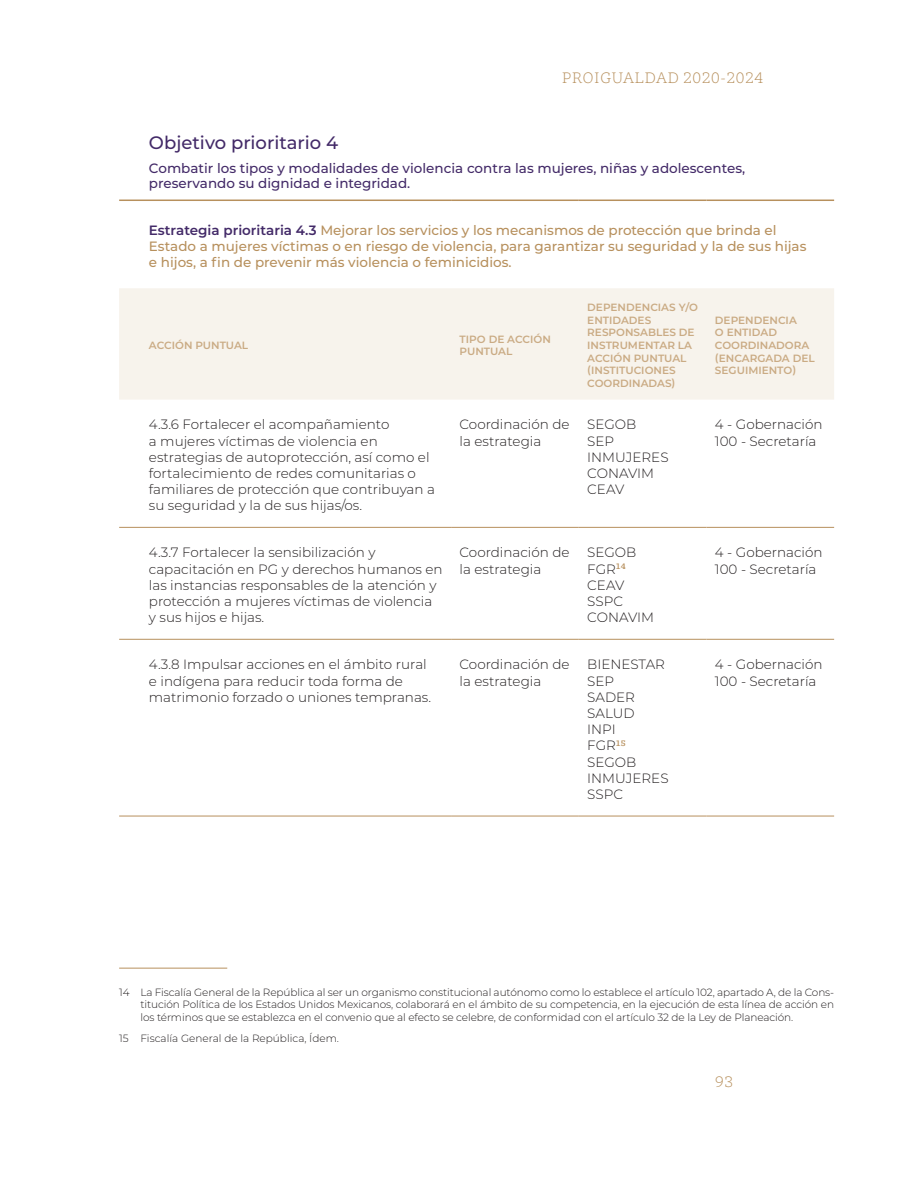
<style>
.page{position:relative;width:915px;height:1191px;background:#fff}
.page>*{position:absolute;margin:0;border:0;box-sizing:border-box;transform-origin:0 0}
.Objetivo_4{font:500 18px "Montserrat";color:#432a68}
.t1{font:300 15px "GMX";color:#b7905d}
.Cuerpo_Tabla{font:300 13.5px/16.2px "Montserrat";color:#231f20}
.Estrategia_Objetivo{font:500 13.5px/16.2px "Montserrat";color:#b7905d}
.Objetivo_4-2{font:500 13.5px/14.9px "Montserrat";color:#432a68}
.Nota_al_pie{font:300 10.5px/12.6px "Montserrat";letter-spacing:-.01em;color:#231f20;text-align:justify}
.Encabezado_Tabla{font:600 10.5px/12.6px "Montserrat";color:#caab84}
.s1{font-weight:600;color:#432a68}
</style>
<div class="page">
<div style="left:119px;top:288px;width:714px;height:111px;background:#f7f3ec"></div>
<hr style="left:119px;top:527px;width:332px;height:1px;background:#b7905d">
<hr style="left:451px;top:527px;width:127px;height:1px;background:#b7905d">
<hr style="left:578px;top:527px;width:128px;height:1px;background:#b7905d">
<hr style="left:706px;top:527px;width:127px;height:1px;background:#b7905d">
<hr style="left:119px;top:639px;width:332px;height:1px;background:#b7905d">
<hr style="left:451px;top:639px;width:127px;height:1px;background:#b7905d">
<hr style="left:578px;top:639px;width:128px;height:1px;background:#b7905d">
<hr style="left:706px;top:639px;width:127px;height:1px;background:#b7905d">
<hr style="left:451px;top:815px;width:127px;height:1px;background:#b7905d">
<hr style="left:578px;top:815px;width:128px;height:1px;background:#b7905d">
<hr style="left:706px;top:815px;width:127px;height:1px;background:#b7905d">
<hr style="left:119px;top:199px;width:332px;height:2px;background:#b7905d">
<hr style="left:451px;top:199px;width:127px;height:2px;background:#b7905d">
<hr style="left:578px;top:199px;width:128px;height:2px;background:#b7905d">
<hr style="left:706px;top:199px;width:127px;height:2px;background:#b7905d">
<hr style="left:119px;top:815px;width:332px;height:1px;background:#b7905d">
<hr style="left:119px;top:967px;width:108px;height:1px;background:#b7905d">
<p class="t1" style="left:561px;top:69px;width:203px">PROIGUALDAD 2020-2024</p>
<p class="Objetivo_4" style="left:149px;top:130px;width:191px">Objetivo prioritario 4</p>
<p class="Objetivo_4-2" style="left:149px;top:160px;width:597px">Combatir los tipos y modalidades de violencia contra las mujeres, niñas y adolescentes, preservando su dignidad e integridad.</p>
<p class="Estrategia_Objetivo" style="left:149px;top:221px;width:658px"><span class="s1">Estrategia prioritaria 4.3</span> Mejorar los servicios y los mecanismos de protección que brinda el<br>Estado a mujeres víctimas o en riesgo de violencia, para garantizar su seguridad y la de sus hijas e hijos, a fin de prevenir más violencia o feminicidios.</p>
<p class="Encabezado_Tabla" style="left:149px;top:338px;width:101px">ACCIÓN PUNTUAL</p>
<p class="Encabezado_Tabla" style="left:459px;top:332px;width:93px">TIPO DE ACCIÓN<br>PUNTUAL</p>
<p class="Encabezado_Tabla" style="left:587px;top:301px;width:112px">DEPENDENCIAS Y/O<br>ENTIDADES</p>
<p class="Encabezado_Tabla" style="left:587px;top:326px;width:109px">RESPONSABLES DE<br>INSTRUMENTAR LA<br>ACCIÓN PUNTUAL (INSTITUCIONES<br>COORDINADAS)</p>
<p class="Encabezado_Tabla" style="left:714px;top:313px;width:101px">DEPENDENCIA<br>O ENTIDAD<br>COORDINADORA (ENCARGADA DEL<br>SEGUIMIENTO)</p>
<p class="Cuerpo_Tabla" style="left:149px;top:416px;width:287px">4.3.6 Fortalecer el acompañamiento<br>a mujeres víctimas de violencia en estrategias de autoprotección, así como el fortalecimiento de redes comunitarias o familiares de protección que contribuyan a su seguridad y la de sus hijas/os.</p>
<p class="Cuerpo_Tabla" style="left:459px;top:416px;width:111px">Coordinación de la estrategia</p>
<p class="Cuerpo_Tabla" style="left:587px;top:416px;width:83px">SEGOB<br>SEP<br>INMUJERES<br>CONAVIM<br>CEAV</p>
<p class="Cuerpo_Tabla" style="left:714px;top:416px;width:109px">4 - Gobernación</p>
<p class="Cuerpo_Tabla" style="left:714px;top:432px;width:103px">100 - Secretaría</p>
<p class="Cuerpo_Tabla" style="left:149px;top:544px;width:295px">4.3.7 Fortalecer la sensibilización y capacitación en PG y derechos humanos en las instancias responsables de la atención y protección a mujeres víctimas de violencia y sus hijos e hijas.</p>
<p class="Cuerpo_Tabla" style="left:459px;top:544px;width:111px">Coordinación de la estrategia</p>
<p class="Cuerpo_Tabla" style="left:587px;top:544px;width:51px">SEGOB<br>FGR<sup>14<br></sup>CEAV<br>SSPC</p>
<p class="Cuerpo_Tabla" style="left:587px;top:609px;width:68px">CONAVIM</p>
<p class="Cuerpo_Tabla" style="left:714px;top:544px;width:109px">4 - Gobernación</p>
<p class="Cuerpo_Tabla" style="left:714px;top:560px;width:103px">100 - Secretaría</p>
<p class="Cuerpo_Tabla" style="left:149px;top:656px;width:283px">4.3.8 Impulsar acciones en el ámbito rural e indígena para reducir toda forma de matrimonio forzado o uniones tempranas.</p>
<p class="Cuerpo_Tabla" style="left:459px;top:656px;width:111px">Coordinación de la estrategia</p>
<p class="Cuerpo_Tabla" style="left:587px;top:656px;width:83px">BIENESTAR<br>SEP<br>SADER<br>SALUD<br>INPI<br>FGR<sup>15<br></sup>SEGOB<br>INMUJERES<br>SSPC</p>
<p class="Cuerpo_Tabla" style="left:714px;top:656px;width:109px">4 - Gobernación</p>
<p class="Cuerpo_Tabla" style="left:714px;top:672px;width:103px">100 - Secretaría</p>
<p class="Nota_al_pie" style="left:140px;top:985px;width:695px;text-indent:-21px">14 La Fiscalía General de la República al ser un organismo constitucional autónomo como lo establece el artículo 102, apartado A, de la Cons&shy;titución Política de los Estados Unidos Mexicanos, colaborará en el ámbito de su competencia, en la ejecución de esta línea de acción en los términos que se establezca en el convenio que al efecto se celebre, de conformidad con el artículo 32 de la Ley de Planeación.</p>
<p class="Nota_al_pie" style="left:119px;top:1031px;width:221px">15 Fiscalía General de la República, Ídem.</p>
<p class="t1" style="left:714px;top:1073px;width:20px">93</p>
</div>
